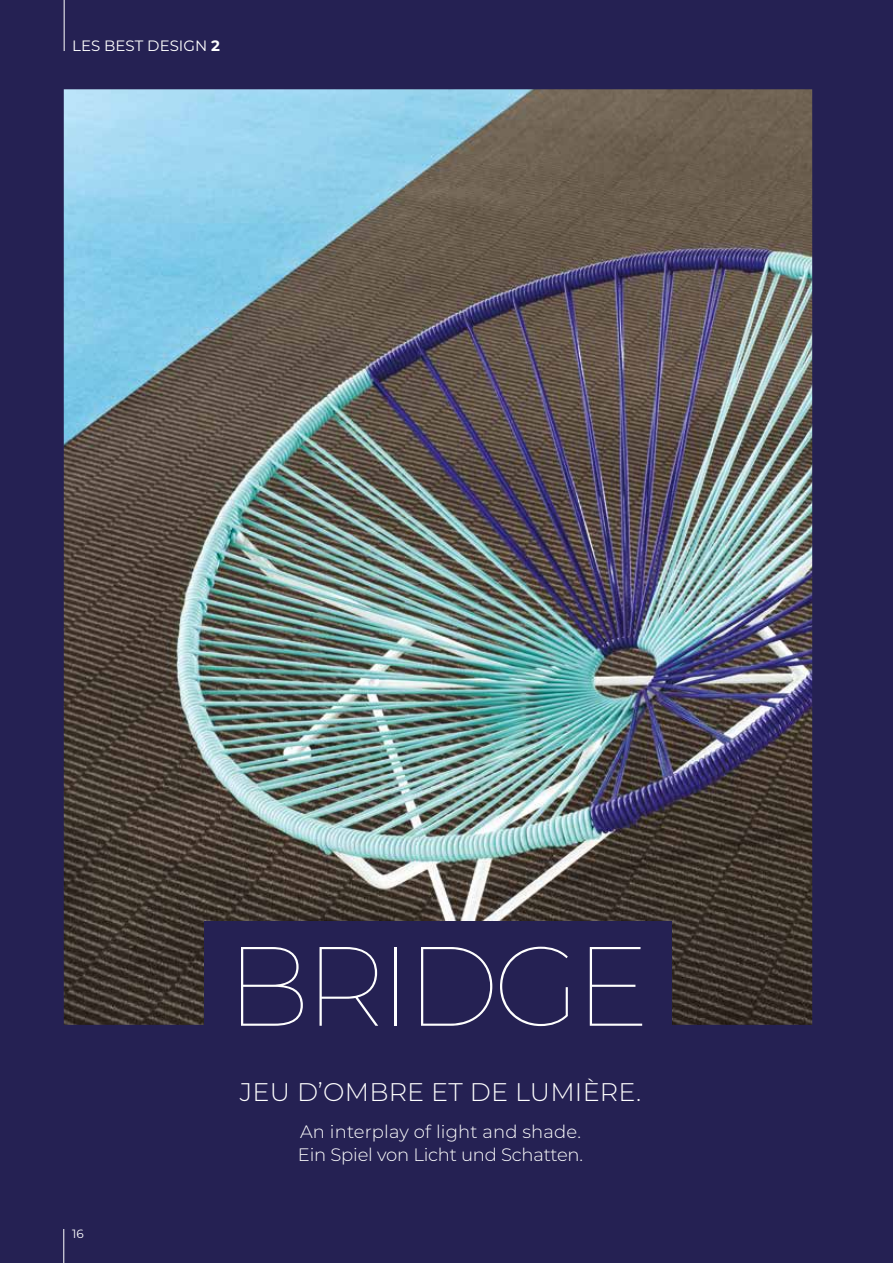
<style>
.page{position:relative;width:893px;height:1263px;background:#fff}
.page>*{position:absolute;margin:0;border:0;box-sizing:border-box;transform-origin:0 0}
.t1{font:100 112.5px "Montserrat";letter-spacing:-.05em;color:#fff}
.t2{font:300 25.5px "Montserrat";letter-spacing:.01em;color:#fff}
.t3{font:300 18px/22.5px "Montserrat";letter-spacing:-.01em;color:#fff}
.t4{font:15px "Montserrat";color:#fff}
.t5{font:12px "Montserrat";color:#fff}
.s1{font-weight:700}
</style>
<div class="page">
<img style="left:0;top:0;width:893px;height:1263px">
<div style="left:204px;top:921px;width:468px;height:130px;background:#252153"></div>
<hr style="left:64px;top:0;width:1px;height:51px;background:#fff">
<hr style="left:63px;top:1229px;width:1px;height:34px;background:#fff">
<p class="t4" style="left:72px;top:35px;width:149px">LES BEST DESIGN <span class="s1">2</span></p>
<p class="t5" style="left:72px;top:1225px;width:13px">16</p>
<h1 class="t1" style="left:226px;top:911px;width:425px">BRIDGE</h1>
<h2 class="t2" style="left:240px;top:1074px;width:403px">JEU D’OMBRE ET DE LUMIÈRE.</h2>
<p class="t3" style="left:298px;top:1120px;width:287px">An interplay of light and shade.<br>Ein Spiel von Licht und Schatten.</p>
</div>
